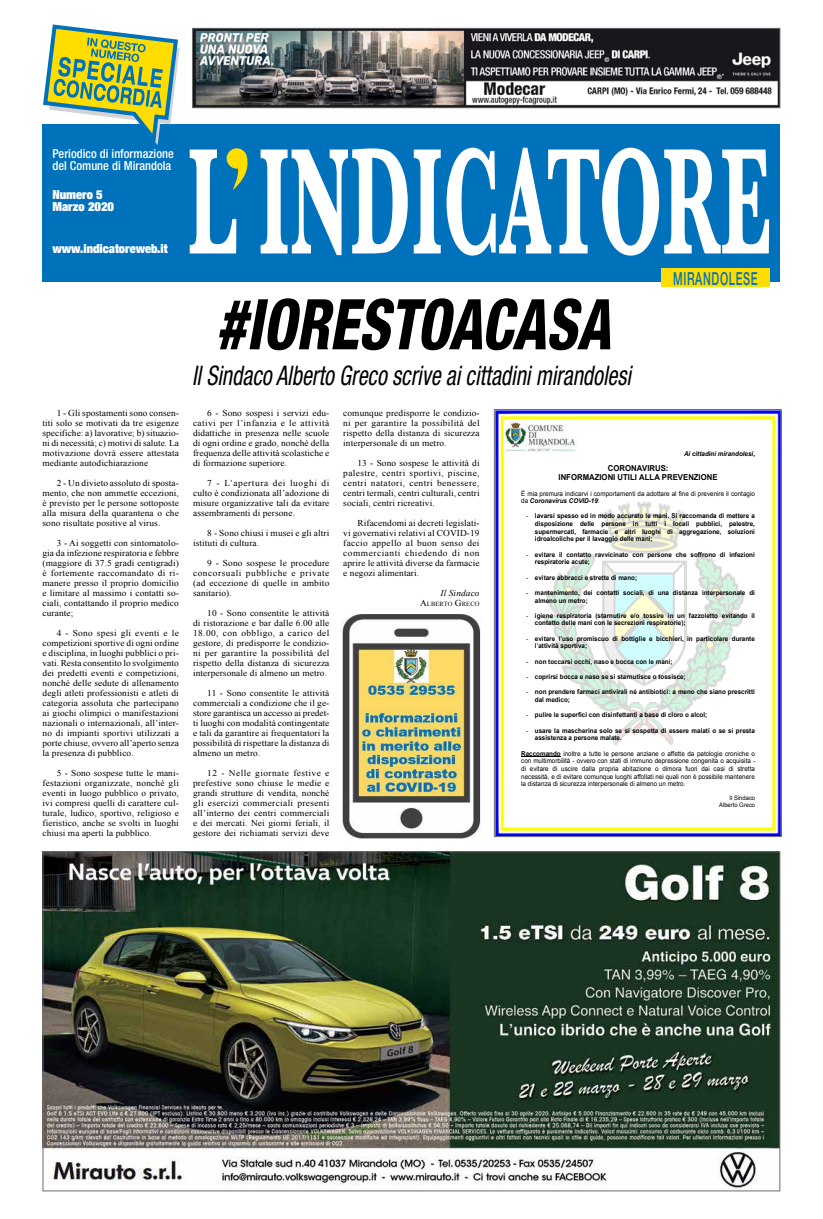
<style>
.page{position:relative;width:823px;height:1219px;background:#fff}
.page>*{position:absolute;margin:0;border:0;box-sizing:border-box;transform-origin:0 0}
.t1{font:italic 800 condensed 70px "Helvetica Neue LT Std";color:#000;scale:.83 1}
.t2{font:italic condensed 27px "Helvetica Neue LT Std";color:#000;scale:.82 1}
.t3{font:500 18px "Helvetica Neue LT Std";letter-spacing:.06em;color:#0072bc;scale:.6 1}
.t4{font:500 condensed 12.4px/11.9px "Helvetica Neue LT Std";color:#fff}
.t5{font:900 condensed 12.4px/11.9px "Helvetica Neue LT Std";color:#fff}
.t6{font:9px/10px "Times New Roman";letter-spacing:.01em;color:#000;text-align:justify;scale:1.04 1}
.t7{font:italic 9px "Times New Roman";letter-spacing:.01em;color:#000;scale:1.04 1}
.t8{font:700 8.2px/9.4px "Arial";color:#000;text-align:center;scale:.95 1}
.t9{font:700 6.6px/7.7px "Arial";color:#000;scale:.95 1}
.t10{font:6.6px/7.7px "Arial";color:#000;scale:.95 1}
.t11{font:700 6.6px/7.6px "Arial";color:#000;scale:.95 1}
.t12{font:italic 700 6.6px "Arial";color:#000;scale:.95 1}
.t13{font:6.3px "Times New Roman";letter-spacing:.015em;color:#000;scale:1.04 1}
.t14{font:6.1px/7.1px "Arial";color:#000;text-align:right;scale:.95 1}
.s1{font-size:9px}
.s2{font-weight:700;font-style:italic}
.s3{font-weight:400}
.s4{font-weight:700}
</style>
<div class="page">
<div style="left:42px;top:124px;width:737px;height:157px;background:#0072bc"></div>
<div style="left:661px;top:269px;width:108px;height:18px;background:#fd0"></div>
<svg style="left:189px;top:148px;width:579px;height:108px"></svg>
<svg style="left:226px;top:148px;width:23px;height:42px"></svg>
<img style="left:44px;top:853px;width:733px;height:336px">
<svg style="left:43px;top:24px;width:137px;height:121px"></svg>
<img style="left:194px;top:30px;width:584px;height:76px">
<div style="left:192px;top:28px;width:588px;height:80px;border:1px solid #6d6e71"></div>
<img style="left:495px;top:411px;width:284px;height:424px">
<img style="left:532px;top:493px;width:222px;height:262px">
<hr style="left:521px;top:756px;width:39px;height:1px;background:#000">
<img style="left:503px;top:419px;width:72px;height:34px">
<div style="left:493px;top:409px;width:288px;height:428px;border:1px solid #6d6e71"></div>
<img style="left:342px;top:614px;width:139px;height:225px">
<h3 class="t4" style="left:52px;top:148px;width:123px">Periodico di informazione del Comune di Mirandola</h3>
<h3 class="t5" style="left:52px;top:188px;width:63px">Numero 5<br>Marzo 2020</h3>
<h3 class="t5" style="left:52px;top:242px;width:117px">www.indicatoreweb.it</h3>
<p class="t6" style="left:43px;top:408px;width:133px;text-indent:14px">1 - Gli spostamenti sono consen&shy;titi solo se motivati da tre esigenze specifiche: a) lavorative; b) situazio&shy;ni di necessità; c) motivi di salute. La motivazione dovrà essere attestata mediante autodichiarazione</p>
<p class="t6" style="left:43px;top:478px;width:132px;text-indent:14px">2 - Un divieto assoluto di sposta&shy;mento, che non ammette eccezioni, è previsto per le persone sottoposte alla misura della quarantena o che sono risultate positive al virus.</p>
<p class="t6" style="left:43px;top:538px;width:133px;text-indent:14px">3 - Ai soggetti con sintomatolo&shy;gia da infezione respiratoria e febbre (maggiore di 37.5 gradi centigradi) è fortemente raccomandato di ri&shy;manere presso il proprio domicilio e limitare al massimo i contatti so&shy;ciali, contattando il proprio medico curante;</p>
<p class="t6" style="left:43px;top:628px;width:133px;text-indent:14px">4 - Sono spesi gli eventi e le competizioni sportive di ogni ordine e disciplina, in luoghi pubblici o pri&shy;vati. Resta consentito lo svolgimento dei predetti eventi e competizioni, nonché delle sedute di allenamento degli atleti professionisti e atleti di categoria assoluta che partecipano ai giochi olimpici o manifestazioni nazionali o internazionali, all’inter&shy;no di impianti sportivi utilizzati a porte chiuse, ovvero all’aperto senza la presenza di pubblico.</p>
<p class="t6" style="left:43px;top:768px;width:133px;text-indent:14px">5 - Sono sospese tutte le mani&shy;festazioni organizzate, nonché gli eventi in luogo pubblico o privato, ivi compresi quelli di carattere cul&shy;turale, ludico, sportivo, religioso e fieristico, anche se svolti in luoghi chiusi ma aperti la pubblico.</p>
<h1 class="t1" style="left:216px;top:281px;width:476px">#IORESTOACASA</h1>
<h2 class="t2" style="left:192px;top:360px;width:536px">Il Sindaco Alberto Greco scrive ai cittadini mirandolesi</h2>
<h3 class="t3" style="left:672px;top:267px;width:142px">MIRANDOLESE</h3>
<p class="t6" style="left:193px;top:408px;width:132px;text-indent:14px">6 - Sono sospesi i servizi edu&shy;cativi per l’infanzia e le attività didattiche in presenza nelle scuole di ogni ordine e grado, nonché della frequenza delle attività scolastiche e di formazione superiore.</p>
<p class="t6" style="left:193px;top:478px;width:132px;text-indent:14px">7 - L’apertura dei luoghi di culto è condizionata all’adozione di misure organizzative tali da evitare assembramenti di persone.</p>
<p class="t6" style="left:193px;top:528px;width:132px;text-indent:14px">8 - Sono chiusi i musei e gli altri istituti di cultura.</p>
<p class="t6" style="left:193px;top:558px;width:132px;text-indent:14px">9 - Sono sospese le procedure concorsuali pubbliche e private (ad eccezione di quelle in ambito sanitario).</p>
<p class="t6" style="left:193px;top:608px;width:133px;text-indent:14px">10 - Sono consentite le attività di ristorazione e bar dalle 6.00 alle 18.00, con obbligo, a carico del gestore, di predisporre le condizio&shy;ni per garantire la possibilità del rispetto della distanza di sicurezza interpersonale di almeno un metro.</p>
<p class="t6" style="left:193px;top:688px;width:133px;text-indent:14px">11 - Sono consentite le attività commerciali a condizione che il ge&shy;store garantisca un accesso ai predet&shy;ti luoghi con modalità contingentate e tali da garantire ai frequentatori la possibilità di rispettare la distanza di almeno un metro.</p>
<p class="t6" style="left:193px;top:768px;width:132px;text-indent:14px">12 - Nelle giornate festive e prefestive sono chiuse le medie e grandi strutture di vendita, nonché gli esercizi commerciali presenti all’interno dei centri commerciali e dei mercati. Nei giorni feriali, il gestore dei richiamati servizi deve</p>
<p class="t6" style="left:343px;top:408px;width:133px">comunque predisporre le condizio&shy;ni per garantire la possibilità del rispetto della distanza di sicurezza interpersonale di un metro.</p>
<p class="t6" style="left:343px;top:458px;width:133px;text-indent:14px">13 - Sono sospese le attività di palestre, centri sportivi, piscine, centri natatori, centri benessere, centri termali, centri culturali, centri sociali, centri ricreativi.</p>
<p class="t6" style="left:343px;top:518px;width:132px;text-indent:14px">Rifacendomi ai decreti legislati&shy;vi governativi relativi al COVID-19 faccio appello al buon senso dei commercianti chiedendo di non aprire le attività diverse da farmacie e negozi alimentari.</p>
<p class="t7" style="left:440px;top:587px;width:39px">Il Sindaco</p>
<p class="t13" style="left:420px;top:600px;width:59px"><span class="s1">A</span>LBERTO <span class="s1">G</span>RECO</p>
<p class="t12" style="left:683px;top:449px;width:76px">Ai cittadini mirandolesi,</p>
<p class="t8" style="left:558px;top:464px;width:169px">CORONAVIRUS:<br>INFORMAZIONI UTILI ALLA PREVENZIONE</p>
<p class="t10" style="left:521px;top:489px;width:247px">È mia premura indicarvi i comportamenti da adottare al fine di prevenire il contagio da <span class="s2">Coronavirus COVID-19</span>:</p>
<p class="t9" style="left:534px;top:512px;width:233px;text-align:justify;text-indent:-9px"><span class="s3">-</span> lavarsi spesso ed in modo accurato le mani. Si raccomanda di mettere a disposizione delle persone in tutti i locali pubblici, palestre, supermercati, farmacie e altri luoghi di aggregazione, soluzioni idroalcoliche per il lavaggio delle mani;</p>
<p class="t9" style="left:534px;top:551px;width:233px;text-indent:-9px"><span class="s3">-</span> evitare il contatto ravvicinato con persone che soffrono di infezioni respiratorie acute;</p>
<p class="t9" style="left:526px;top:574px;width:118px"><span class="s3">-</span> evitare abbracci e strette di mano;</p>
<p class="t9" style="left:534px;top:589px;width:233px;text-indent:-9px"><span class="s3">-</span> mantenimento, dei contatti sociali, di una distanza interpersonale di almeno un metro;</p>
<p class="t9" style="left:534px;top:612px;width:233px;text-indent:-9px"><span class="s3">-</span> igiene respiratoria (starnutire e/o tossire in un fazzoletto evitando il contatto delle mani con le secrezioni respiratorie);</p>
<p class="t11" style="left:534px;top:635px;width:233px;text-indent:-9px"><span class="s3">-</span> evitare l’uso promiscuo di bottiglie e bicchieri, in particolare durante l’attività sportiva;</p>
<p class="t9" style="left:526px;top:658px;width:155px"><span class="s3">-</span> non toccarsi occhi, naso e bocca con le mani;</p>
<p class="t9" style="left:526px;top:673px;width:169px"><span class="s3">-</span> coprirsi bocca e naso se si starnutisce o tossisce;</p>
<p class="t9" style="left:534px;top:688px;width:233px;text-indent:-9px"><span class="s3">-</span> non prendere farmaci antivirali né antibiotici: a meno che siano prescritti dal medico;</p>
<p class="t9" style="left:526px;top:711px;width:192px"><span class="s3">-</span> pulire le superfici con disinfettanti a base di cloro o alcol;</p>
<p class="t9" style="left:534px;top:727px;width:233px;text-indent:-9px"><span class="s3">-</span> usare la mascherina solo se si sospetta di essere malati o se si presta assistenza a persone malate.</p>
<p class="t10" style="left:521px;top:749px;width:247px;text-align:justify"><span class="s4">Raccomando</span> inoltre a tutte le persone anziane o affette da patologie croniche o con multimorbilità - ovvero con stati di immuno depressione congenita o acquisita - di evitare di uscire dalla propria abitazione o dimora fuori dai casi di stretta necessità, e di evitare comunque luoghi affollati nei quali non è possibile mantenere la distanza di sicurezza interpersonale di almeno un metro.</p>
<p class="t14" style="left:718px;top:795px;width:39px">Il Sindaco<br>Alberto Greco</p>
</div>
